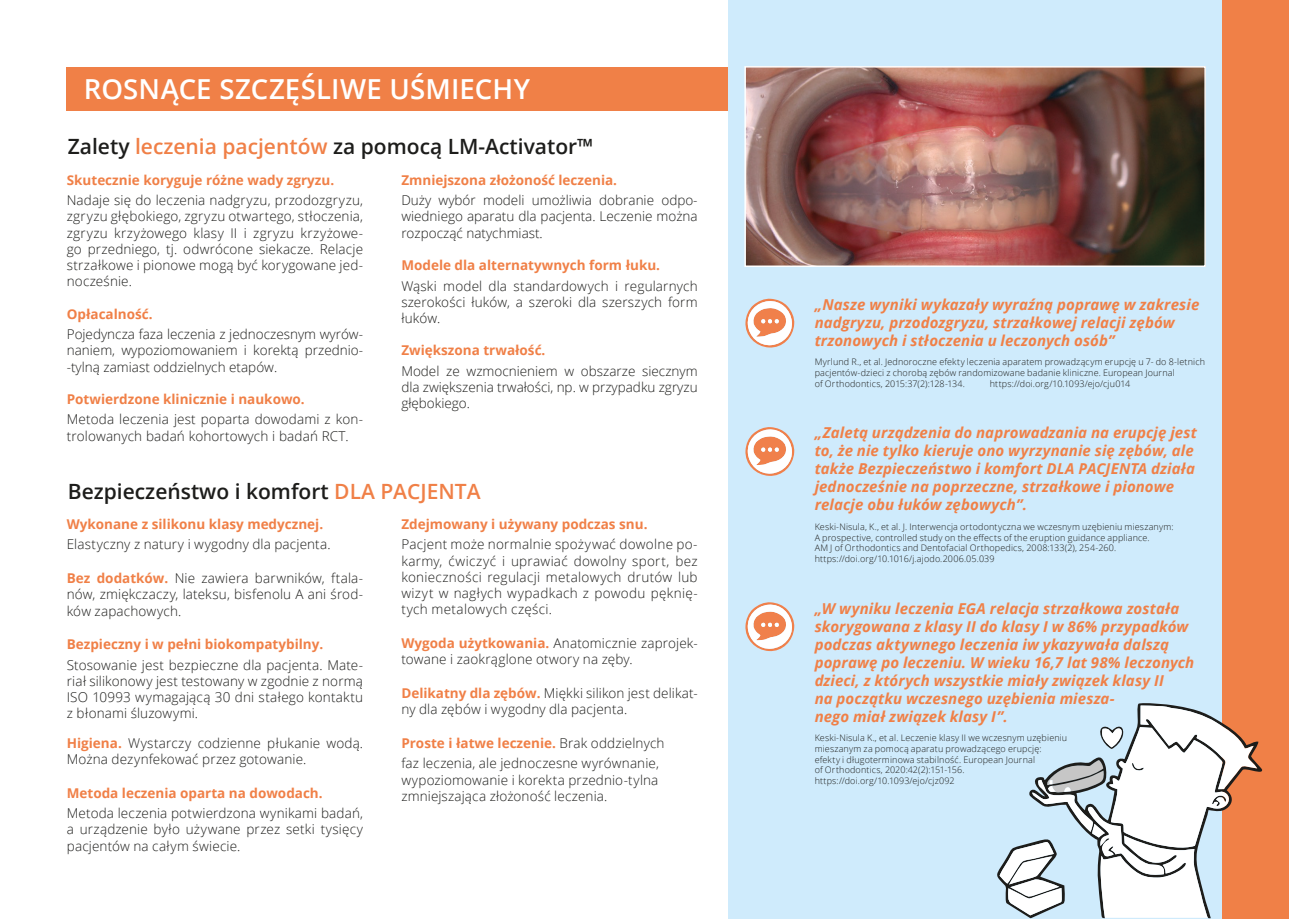
<style>
.page{position:relative;width:1289px;height:919px;background:#fff}
.page>*{position:absolute;margin:0;border:0;box-sizing:border-box;transform-origin:0 0}
.t1{font:600 27.6px "Open Sans";letter-spacing:.005em;color:#fff}
.t2{font:600 21px "Open Sans";color:#1d1d1b}
.t3{font:italic 700 15px/18px "Open Sans";letter-spacing:.005em;color:#f08047}
.t4{font:300 13.5px/16.2px "Open Sans";letter-spacing:.01em;color:#1d1d1b;text-align:justify}
.t5{font:700 13.5px "Open Sans";color:#f08047}
.t6{font:300 9px/10.8px "Open Sans";letter-spacing:.015em;color:#1d1d1b}
.s1{color:#f08047}
.s2{font-weight:700;color:#f08047}
</style>
<div class="page">
<div style="left:728px;top:0;width:494px;height:918px;background:#cfebfc"></div>
<div style="left:1222px;top:0;width:66px;height:918px;background:#f08047"></div>
<div style="left:67px;top:67px;width:661px;height:44px;background:#f08047"></div>
<img style="left:747px;top:69px;width:455px;height:195px">
<div style="left:744px;top:66px;width:461px;height:201px;border:2px solid #fff"></div>
<svg style="left:745px;top:298px;width:49px;height:50px"></svg>
<svg style="left:745px;top:427px;width:49px;height:49px"></svg>
<svg style="left:745px;top:602px;width:49px;height:49px"></svg>
<svg style="left:997px;top:705px;width:260px;height:213px"></svg>
<h1 class="t1" style="left:84px;top:70px;width:448px">ROSNĄCE SZCZĘŚLIWE UŚMIECHY</h1>
<h2 class="t2" style="left:68px;top:132px;width:527px">Zalety <span class="s1">leczenia pacjentów</span> za pomocą LM-Activator™</h2>
<p class="t5" style="left:67px;top:170px;width:269px">Skutecznie koryguje różne wady zgryzu.</p>
<p class="t4" style="left:67px;top:192px;width:298px">Nadaje się do leczenia nadgryzu, przodozgryzu, zgryzu głębokiego, zgryzu otwartego, stłoczenia, zgryzu krzyżowego klasy II i zgryzu krzyżowe&shy;go przedniego, tj. odwrócone siekacze. Relacje strzałkowe i pionowe mogą być korygowane jed&shy;nocześnie.</p>
<p class="t5" style="left:67px;top:304px;width:87px">Opłacalność.</p>
<p class="t4" style="left:67px;top:326px;width:298px">Pojedyncza faza leczenia z jednoczesnym wyrów&shy;naniem, wypoziomowaniem i korektą przednio--tylną zamiast oddzielnych etapów.</p>
<p class="t5" style="left:67px;top:389px;width:239px">Potwierdzone klinicznie i naukowo.</p>
<p class="t4" style="left:67px;top:411px;width:298px">Metoda leczenia jest poparta dowodami z kon&shy;trolowanych badań kohortowych i badań RCT.</p>
<p class="t5" style="left:401px;top:170px;width:217px">Zmniejszona złożoność leczenia.</p>
<p class="t4" style="left:401px;top:192px;width:298px">Duży wybór modeli umożliwia dobranie odpo&shy;wiedniego aparatu dla pacjenta. Leczenie można rozpocząć natychmiast.</p>
<p class="t5" style="left:401px;top:255px;width:260px">Modele dla alternatywnych form łuku.</p>
<p class="t4" style="left:401px;top:277px;width:298px">Wąski model dla standardowych i regularnych szerokości łuków, a szeroki dla szerszych form łuków.</p>
<p class="t5" style="left:401px;top:341px;width:146px">Zwiększona trwałość.</p>
<p class="t4" style="left:401px;top:362px;width:298px">Model ze wzmocnieniem w obszarze siecznym dla zwiększenia trwałości, np. w przypadku zgryzu głębokiego.</p>
<h2 class="t2" style="left:68px;top:476px;width:414px">Bezpieczeństwo i komfort <span class="s1">DLA PACJENTA</span></h2>
<p class="t5" style="left:67px;top:514px;width:258px">Wykonane z silikonu klasy medycznej.</p>
<p class="t4" style="left:67px;top:536px;width:265px">Elastyczny z natury i wygodny dla pacjenta.</p>
<p class="t4" style="left:67px;top:569px;width:298px"><span class="s2">Bez dodatków.</span> Nie zawiera barwników, ftala&shy;nów, zmiękczaczy, lateksu, bisfenolu A ani środ&shy;ków zapachowych.</p>
<p class="t5" style="left:67px;top:634px;width:258px">Bezpieczny i w pełni biokompatybilny.</p>
<p class="t4" style="left:67px;top:656px;width:298px">Stosowanie jest bezpieczne dla pacjenta. Mate&shy;riał silikonowy jest testowany w zgodnie z normą ISO 10993 wymagającą 30 dni stałego kontaktu z błonami śluzowymi.</p>
<p class="t4" style="left:67px;top:734px;width:298px"><span class="s2">Higiena.</span> Wystarczy codzienne płukanie wodą.<br>Można dezynfekować przez gotowanie.</p>
<p class="t5" style="left:67px;top:783px;width:257px">Metoda leczenia oparta na dowodach.</p>
<p class="t4" style="left:67px;top:804px;width:298px">Metoda leczenia potwierdzona wynikami badań, a urządzenie było używane przez setki tysięcy pacjentów na całym świecie.</p>
<p class="t5" style="left:401px;top:514px;width:248px">Zdejmowany i używany podczas snu.</p>
<p class="t4" style="left:401px;top:536px;width:298px">Pacjent może normalnie spożywać dowolne po&shy;karmy, ćwiczyć i uprawiać dowolny sport, bez konieczności regulacji metalowych drutów lub wizyt w nagłych wypadkach z powodu pęknię&shy;tych metalowych części.</p>
<p class="t4" style="left:401px;top:634px;width:298px"><span class="s2">Wygoda użytkowania.</span> Anatomicznie zaprojek&shy;towane i zaokrąglone otwory na zęby.</p>
<p class="t4" style="left:401px;top:684px;width:298px"><span class="s2">Delikatny dla zębów.</span> Miękki silikon jest delikat&shy;ny dla zębów i wygodny dla pacjenta.</p>
<p class="t4" style="left:401px;top:732px;width:265px;line-height:20.4px"><span class="s2">Proste i łatwe leczenie.</span> Brak oddzielnych faz leczenia, ale jednoczesne wyrównanie,</p>
<p class="t4" style="left:401px;top:771px;width:258px">wypoziomowanie i korekta przednio-tylna zmniejszająca złożoność leczenia.</p>
<p class="t3" style="left:814px;top:295px;width:386px">„Nasze wyniki wykazały wyraźną poprawę w zakresie nadgryzu, przodozgryzu, strzałkowej relacji zębów trzonowych i stłoczenia u leczonych osób”</p>
<p class="t6" style="left:814px;top:356px;width:392px">Myrlund R., et al. Jednoroczne efekty leczenia aparatem prowadzącym erupcję u 7- do 8-letnich pacjentów-dzieci z chorobą zębów randomizowane badanie kliniczne. European Journal<br>of Orthodontics, 2015:37(2):128-134.</p>
<p class="t6" style="left:989px;top:378px;width:142px">https://doi.org/10.1093/ejo/cju014</p>
<p class="t3" style="left:814px;top:423px;width:384px">„Zaletą urządzenia do naprowadzania na erupcję jest to, że nie tylko kieruje ono wyrzynanie się zębów, ale także Bezpieczeństwo i komfort DLA PACJENTA działa jednocześnie na poprzeczne, strzałkowe i pionowe relacje obu łuków zębowych”.</p>
<p class="t6" style="left:814px;top:521px;width:360px">Keski-Nisula, K., et al. J. Interwencja ortodontyczna we wczesnym uzębieniu mieszanym:<br>A prospective, controlled study on the effects of the eruption guidance appliance.<br>AM J of Orthodontics and Dentofacial Orthopedics, 2008:133(2), 254-260. https://doi.org/10.1016/j.ajodo.2006.05.039</p>
<p class="t3" style="left:814px;top:598px;width:381px">„W wyniku leczenia EGA relacja strzałkowa została skorygowana z klasy II do klasy I w 86% przypadków podczas aktywnego leczenia iw ykazywała dalszą poprawę po leczeniu. W wieku 16,7 lat 98% leczonych dzieci, z których wszystkie miały związek klasy II<br>na początku wczesnego uzębienia miesza-<br>nego miał związek klasy I”.</p>
<p class="t6" style="left:814px;top:732px;width:254px">Keski-Nisula K., et al. Leczenie klasy II we wczesnym uzębieniu mieszanym za pomocą aparatu prowadzącego erupcję: efekty i długoterminowa stabilność. European Journal<br>of Orthodontics, 2020:42(2):151-156. https://doi.org/10.1093/ejo/cjz092</p>
</div>
